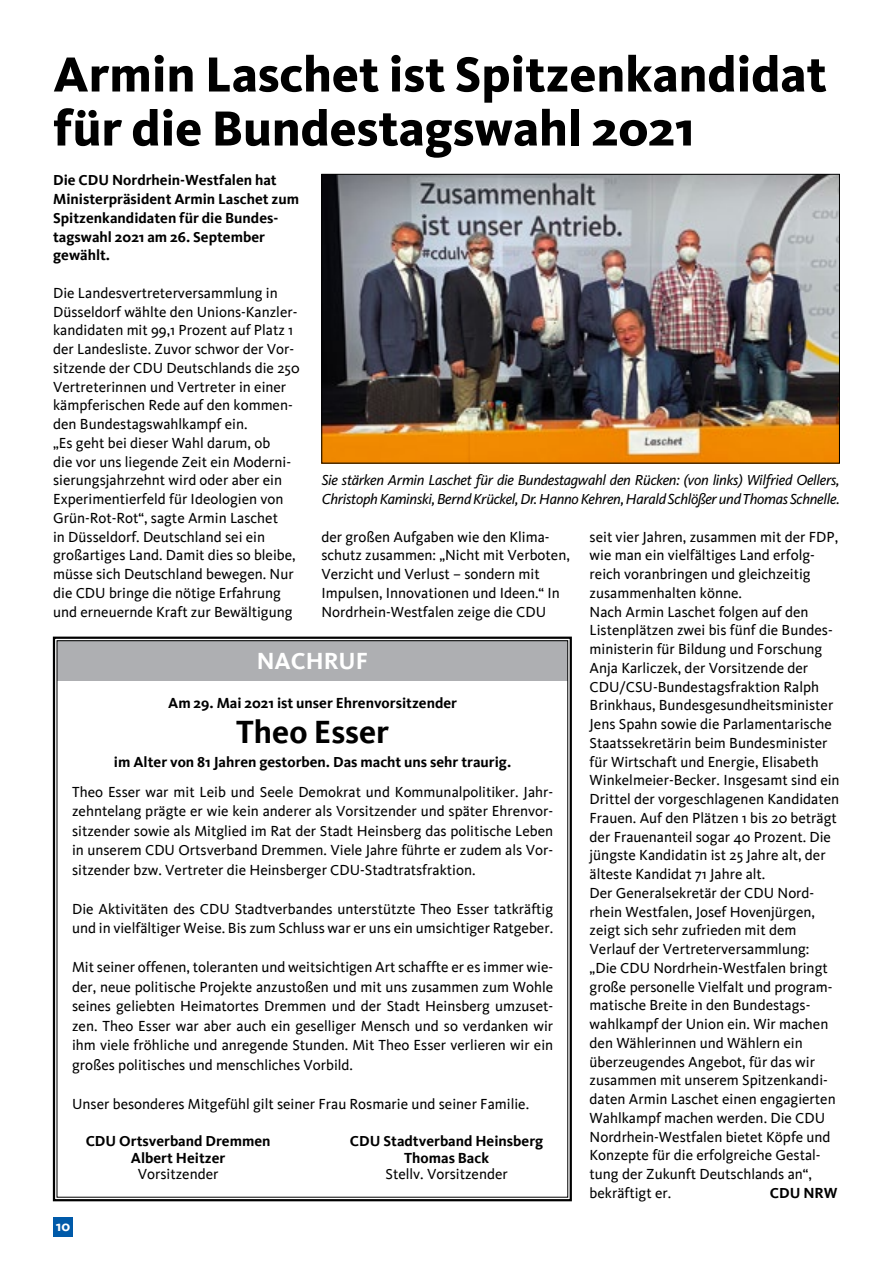
<style>
.page{position:relative;width:893px;height:1263px;background:#fff}
.page>*{position:absolute;margin:0;border:0;box-sizing:border-box;transform-origin:0 0}
.t1{font:800 51px/54px "Kievit";color:#000}
.t2{font:700 33px "Kievit";color:#000}
.t3{font:700 24px "Kievit";color:#fff}
.t4{font:15px/18.8px "Kievit";color:#000}
.t5{font:700 15px/18.8px "Kievit";color:#000;text-align:center}
.t6{font:italic 15px/18.8px "Kievit OT";letter-spacing:-.02em;color:#000}
.t7{font:700 15px "Kievit";color:#fff}
</style>
<div class="page">
<div style="left:53px;top:1217px;width:20px;height:20px;background:#005aa9"></div>
<img style="left:323px;top:176px;width:515px;height:285px">
<div style="left:321px;top:174px;width:519px;height:289px;border:1px solid #000"></div>
<svg style="left:52px;top:636px;width:520px;height:566px"></svg>
<h1 class="t1" style="left:53px;top:47px;width:775px">Armin Laschet ist Spitzenkandidat für die Bundestagswahl 2021</h1>
<p class="t5" style="left:53px;top:171px;width:247px;text-align:left">Die CDU Nordrhein-Westfalen hat<br>Ministerpräsident Armin Laschet zum<br>Spitzenkandidaten für die Bundes&shy;tagswahl 2021 am 26. September gewählt.</p>
<p class="t4" style="left:53px;top:284px;width:248px">Die Landesvertreterversammlung in Düsseldorf wählte den U nions-Kanzler&shy;kandidaten mit 99,1 Prozent auf Platz 1 der Landesliste. Zuvor schwor der Vor&shy;sitzende der CDU Deutschlands die 250<br>Vertreterinnen und Vertreter in einer kämpferischen Rede auf den kommen&shy;den Bundestagswahlkampf ein.<br>„Es geht bei dieser Wahl darum, ob<br>die vor uns liegende Zeit ein Moderni&shy;sierungsjahrzehnt wird oder aber ein Experimentierfeld für Ideologien von Grün-Rot-Rot“, sagte Armin Laschet<br>in Düsseldorf. Deutschland sei ein großartiges Land. Damit dies so bleibe, müsse sich Deutschland bewegen. N ur die CDU bringe die nötige Erfahrung und erneuernde Kraft zur Bewältigung</p>
<p class="t6" style="left:322px;top:471px;width:520px">Sie stärken Armin Laschet für die Bundestagwahl den Rücken: (von links) Wilfried Oellers,<br>Christoph Kaminski, Bernd Krückel, Dr. Hanno Kehren, Harald Schlößer und Thomas Schnelle.</p>
<p class="t4" style="left:321px;top:527px;width:250px">der großen Aufgaben wie den Klima&shy;schutz zusammen: „N icht mit Verboten, Verzicht und Verlust – sondern mit Impulsen, Innovationen und Ideen.“ In Nordrhein-Westfalen zeige die CDU</p>
<p class="t4" style="left:590px;top:527px;width:252px">seit vier Jahren, zusammen mit der FDP, wie man ein vielfältiges Land erfolg&shy;reich voranbringen und gleichzeitig zusammenhalten könne.<br>Nach Armin Laschet folgen auf den Listenplätzen zwei bis fünf die Bundes&shy;ministerin für Bildung und Forschung Anja Karliczek, der Vorsitzende der CDU/CSU -Bundestagsfraktion Ralph Brinkhaus, Bundesgesundheitsminister Jens Spahn sowie die Parlamentarische Staatssekretärin beim Bundesminister für Wirtschaft und Energie, Elisabeth Winkelmeier-Becker. Insgesamt sind ein Drittel der vorgeschlagenen Kandidaten Frauen. Auf den Plätzen 1 bis 20 beträgt der Frauenanteil sogar 40 Prozent. Die jüngste Kandidatin ist 25 Jahre alt, der älteste Kandidat 71 Jahre alt.<br>Der Generalsekretär der CDU Nord&shy;rhein Westfalen, Josef H ovenjürgen, zeigt sich sehr zufrieden mit dem Verlauf der Vertreterversammlung: „Die CDU Nordrhein-Westfalen bringt große personelle Vielfalt und program&shy;matische Breite in den Bundestags&shy;wahlkampf der U nion ein. Wir machen den Wählerinnen und Wählern ein überzeugendes Angebot, für das wir zusammen mit unserem Spitzenkandi&shy;daten Armin Laschet einen engagierten Wahlkampf machen werden. Die CDU Nordrhein-Westfalen bietet Köpfe und Konzepte für die erfolgreiche Gestal&shy;tung der Zukunft Deutschlands an“, bekräftigt er.</p>
<h3 class="t3" style="left:257px;top:646px;width:113px">NACHRUF</h3>
<p class="t5" style="left:168px;top:694px;width:290px">Am 29. Mai 2021 ist unser Ehrenvorsitzender</p>
<h2 class="t2" style="left:236px;top:712px;width:154px">Theo Esser</h2>
<p class="t5" style="left:114px;top:752px;width:399px">im Alter von 81 Jahren gestorben. Das macht uns sehr traurig.</p>
<p class="t4" style="left:72px;top:782px;width:483px;line-height:19.5px;text-align:justify">Theo Esser war mit Leib und Seele Demokrat und Kommunalpolitiker. Jahr&shy;zehntelang prägte er wie kein anderer als Vorsitzender und später Ehrenvor&shy;sitzender sowie als Mitglied im Rat der Stadt Heinsberg das politische Leben in unserem CDU Ortsverband Dremmen. Viele Jahre führte er zudem als Vor&shy;sitzender bzw. Vertreter die H einsberger CDU -Stadtratsfraktion.</p>
<p class="t4" style="left:72px;top:899px;width:483px;line-height:19.5px">Die Aktivitäten des CDU Stadtverbandes unterstützte Theo Esser tatkräftig und in vielfältiger Weise. Bis zum Schluss war er uns ein umsichtiger Ratgeber.</p>
<p class="t4" style="left:72px;top:958px;width:483px;line-height:19.5px;text-align:justify">Mit seiner offenen, toleranten und weitsichtigen Art schaffte er es immer wie&shy;der, neue politische Projekte anzustoßen und mit uns zusammen zum Wohle seines geliebten Heimatortes Dremmen und der Stadt Heinsberg umzuset&shy;zen. Theo Esser war aber auch ein geselliger Mensch und so verdanken wir ihm viele fröhliche und anregende Stunden. Mit Theo Esser verlieren wir ein großes politisches und menschliches Vorbild.</p>
<p class="t4" style="left:72px;top:1095px;width:459px">U nser besonderes Mitgefühl gilt seiner Frau Rosmarie und seiner Familie.</p>
<p class="t5" style="left:86px;top:1133px;width:186px;line-height:16.5px">CDU Ortsverband Dremmen<br>Albert Heitzer</p>
<p class="t4" style="left:138px;top:1165px;width:82px">Vorsitzender</p>
<p class="t5" style="left:350px;top:1133px;width:195px;line-height:16.5px">CDU Stadtverband Heinsberg<br>Thomas Back</p>
<p class="t4" style="left:385px;top:1165px;width:124px">Stellv. Vorsitzender</p>
<p class="t5" style="left:770px;top:1183px;width:69px">CDU NRW</p>
<p class="t7" style="left:56px;top:1217px;width:16px">10</p>
</div>
